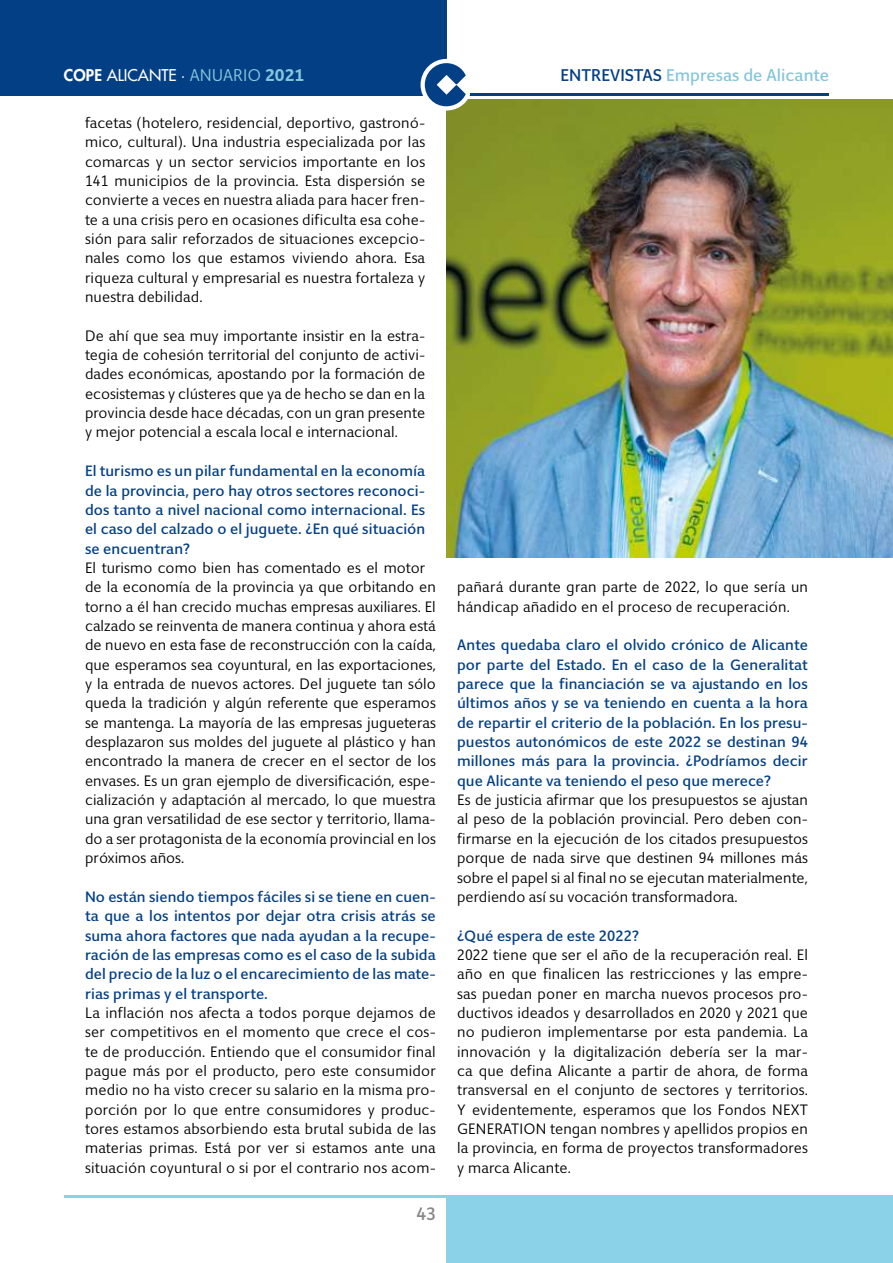
<style>
.page{position:relative;width:893px;height:1263px;background:#fff}
.page>*{position:absolute;margin:0;border:0;box-sizing:border-box;transform-origin:0 0}
.t1{font:500 18px "Giacomo";color:#878787}
.t2{font:500 16.95px "Giacomo";color:#85c6db}
.t3{font:500 15.75px "Futura Std";color:#fff}
.t4{font:15px/19.4px "Giacomo";letter-spacing:.005em;color:#000;text-align:justify}
.t5{font:500 15px/19.4px "Giacomo";letter-spacing:.005em;color:#033f85;text-align:justify}
.s1{font-weight:800}
.s2{font-family:"Giacomo";font-weight:400;font-size:16.95px}
.s3{font-family:"Giacomo";font-weight:400;font-size:16.95px;color:#85c6db}
.s4{font-family:"Giacomo";font-weight:700;font-size:16.95px;color:#85c6db}
.s5{color:#033f85}
</style>
<div class="page">
<div style="left:0;top:0;width:446px;height:96px;background:#033f85"></div>
<hr style="left:64px;top:1195px;width:382px;height:2px;background:#8bd1e7">
<hr style="left:446px;top:93px;width:383px;height:3px;background:#033f85">
<div style="left:446px;top:1195px;width:447px;height:68px;background:#8bd1e7"></div>
<img style="left:446px;top:100px;width:447px;height:457px">
<svg style="left:420px;top:57px;width:54px;height:56px"></svg>
<p class="t3" style="left:64px;top:65px;width:242px"><span class="s1">COPE</span> ALICANTE <span class="s2">·</span> <span class="s3">ANUARIO</span> <span class="s4">2021</span></p>
<p class="t4" style="left:85px;top:113px;width:342px">facetas (hotelero, residencial, deportivo, gastronó&shy;mico, cultural). Una industria especializada por las comarcas y un sector servicios importante en los 141 municipios de la provincia. Esta dispersión se convierte a veces en nuestra aliada para hacer fren&shy;te a una crisis pero en ocasiones dificulta esa cohe&shy;sión para salir reforzados de situaciones excepcio&shy;nales como los que estamos viviendo ahora. Esa riqueza cultural y empresarial es nuestra fortaleza y nuestra debilidad.</p>
<p class="t4" style="left:85px;top:326px;width:342px">De ahí que sea muy importante insistir en la estra&shy;tegia de cohesión territorial del conjunto de activi&shy;dades económicas, apostando por la formación de ecosistemas y clústeres que ya de hecho se dan en la provincia desde hace décadas, con un gran presente y mejor potencial a escala local e internacional.</p>
<p class="t5" style="left:85px;top:462px;width:342px">El turismo es un pilar fundamental en la economía de la provincia, pero hay otros sectores reconoci&shy;dos tanto a nivel nacional como internacional. Es el caso del calzado o el juguete. ¿En qué situación se encuentran?</p>
<p class="t4" style="left:85px;top:558px;width:352px;text-align:left">El turismo como bien has comentado es el motor de la economía de la provincia ya que orbitando en torno a él han crecido muchas empresas auxiliares. El calzado se reinventa de manera continua y ahora está de nuevo en esta fase de reconstrucción con la caída, que esperamos sea coyuntural, en las exportaciones, y la entrada de nuevos actores. Del juguete tan sólo queda la tradición y algún referente que esperamos se mantenga. La mayoría de las empresas jugueteras desplazaron sus moldes del juguete al plástico y han encontrado la manera de crecer en el sector de los envases. Es un gran ejemplo de diversificación, espe&shy;cialización y adaptación al mercado, lo que muestra una gran versatilidad de ese sector y territorio, llama&shy;do a ser protagonista de la economía provincial en los próximos años.</p>
<p class="t5" style="left:85px;top:887px;width:352px">No están siendo tiempos fáciles si se tiene en cuen&shy;ta que a los intentos por dejar otra crisis atrás se suma ahora factores que nada ayudan a la recupe&shy;ración de las empresas como es el caso de la subida del precio de la luz o el encarecimiento de las mate&shy;rias primas y el transporte.</p>
<p class="t4" style="left:85px;top:1003px;width:352px">La inflación nos afecta a todos porque dejamos de ser competitivos en el momento que crece el cos&shy;te de producción. Entiendo que el consumidor final pague más por el producto, pero este consumidor medio no ha visto crecer su salario en la misma pro&shy;porción por lo que entre consumidores y produc&shy;tores estamos absorbiendo esta brutal subida de las materias primas. Está por ver si estamos ante una situación coyuntural o si por el contrario nos acom-</p>
<p class="t1" style="left:416px;top:1203px;width:21px">43</p>
<p class="t2" style="left:560px;top:65px;width:270px"><span class="s5">ENTREVISTAS</span> Empresas de Alicante</p>
<p class="t4" style="left:457px;top:578px;width:352px">pañará durante gran parte de 2022, lo que sería un hándicap añadido en el proceso de recuperación.</p>
<p class="t5" style="left:457px;top:636px;width:352px">Antes quedaba claro el olvido crónico de Alicante por parte del Estado. En el caso de la Generalitat parece que la financiación se va ajustando en los últimos años y se va teniendo en cuenta a la hora de repartir el criterio de la población. En los presu&shy;puestos autonómicos de este 2022 se destinan 94 millones más para la provincia. ¿Podríamos decir que Alicante va teniendo el peso que merece?</p>
<p class="t4" style="left:457px;top:791px;width:352px">Es de justicia afirmar que los presupuestos se ajustan al peso de la población provincial. Pero deben con&shy;firmarse en la ejecución de los citados presupuestos porque de nada sirve que destinen 94 millones más sobre el papel si al final no se ejecutan materialmente, perdiendo así su vocación transformadora.</p>
<p class="t5" style="left:457px;top:926px;width:184px">¿Qué espera de este 2022?</p>
<p class="t4" style="left:457px;top:945px;width:352px">2022 tiene que ser el año de la recuperación real. El año en que finalicen las restricciones y las empre&shy;sas puedan poner en marcha nuevos procesos pro&shy;ductivos ideados y desarrollados en 2020 y 2021 que no pudieron implementarse por esta pandemia. La innovación y la digitalización debería ser la mar&shy;ca que defina Alicante a partir de ahora, de forma transversal en el conjunto de sectores y territorios.<br>Y evidentemente, esperamos que los Fondos NEXT GENERATION tengan nombres y apellidos propios en la provincia, en forma de proyectos transformadores y marca Alicante.</p>
</div>
